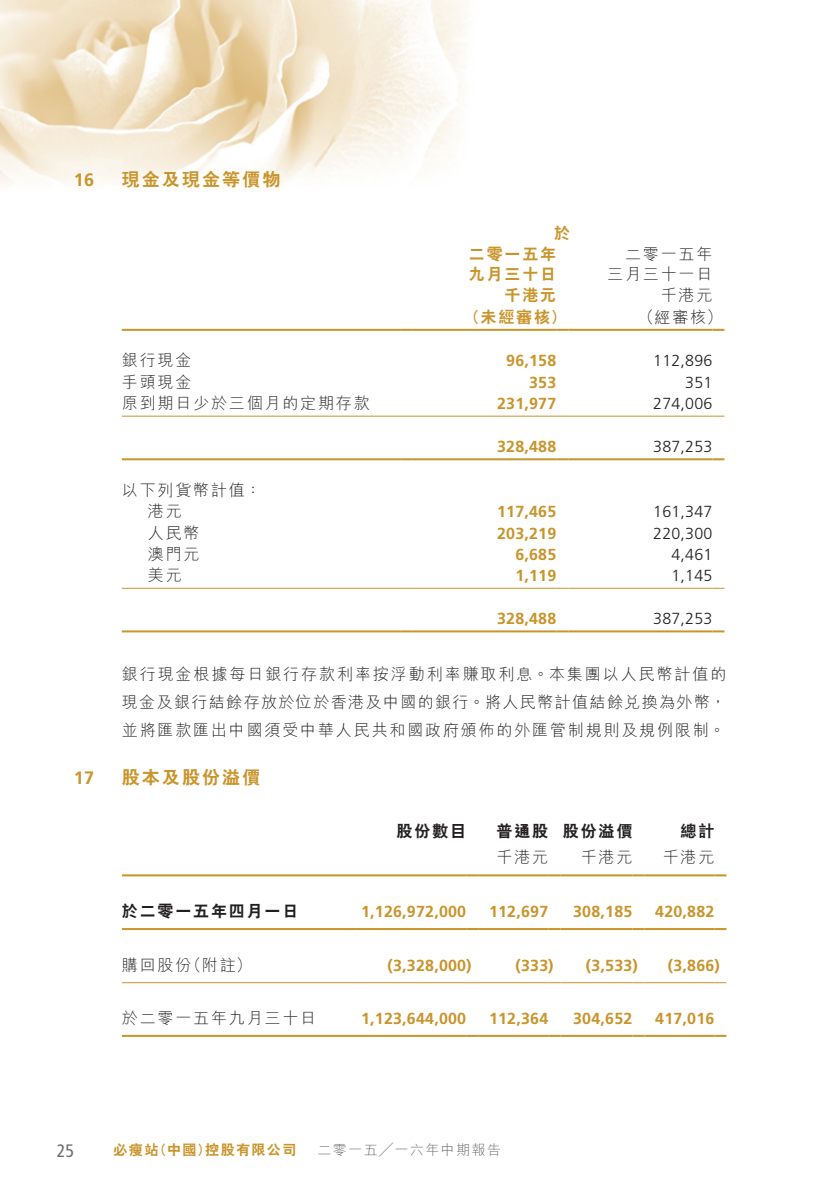
<style>
.page{position:relative;width:840px;height:1191px;background:#fff}
.page>*{position:absolute;margin:0;border:0;box-sizing:border-box;transform-origin:0 0}
._04___H2{font:800 18px "C Hei 2 HK";letter-spacing:.115em;color:#c9942a}
._04___H2-2{font:700 18px "Frutiger LT Std";color:#c9942a}
.t1{font:condensed 18px "Frutiger LT Std";color:#6c6d70}
._11_P0{font:700 16px "Frutiger LT Std";letter-spacing:.015em;color:#c9942a}
._12___P2{font:300 16px/28px "M Hei HK";letter-spacing:.115em;color:#231f20;text-align:justify}
._15_Table_Stub{font:300 16px "M Hei HK";letter-spacing:.115em;color:#231f20}
._11_P0-2{font:300 16px "Frutiger LT Std";letter-spacing:.015em;color:#231f20}
._11_P0-3{font:300 16px/20px "M Hei HK";letter-spacing:.115em;color:#231f20;text-align:right}
._11_P0-4{font:800 16px/20px "C Hei 2 HK";letter-spacing:.115em;color:#c9942a}
._11_P0-5{font:800 16px "C Hei 2 HK";letter-spacing:.115em;color:#231f20}
._15_Table_Stub-2{font:800 16px "C Hei 2 HK";letter-spacing:.115em;color:#231f20}
.t2{font:800 14px "C Hei 2 HK";letter-spacing:.1em;color:#c9942a}
.t3{font:300 14px "M Hei HK";letter-spacing:.1em;color:#6c6d70}
</style>
<div class="page">
<img style="left:0;top:0;width:727px;height:1037px">
<hr style="left:122px;top:329px;width:278px;height:2px;background:#c9942a">
<svg style="left:400px;top:329px;width:12px;height:2px"></svg>
<hr style="left:412px;top:329px;width:144px;height:2px;background:#c9942a">
<svg style="left:556px;top:329px;width:12px;height:2px"></svg>
<hr style="left:568px;top:329px;width:144px;height:2px;background:#c9942a">
<svg style="left:712px;top:329px;width:12px;height:2px"></svg>
<hr style="left:122px;top:458px;width:278px;height:2px;background:#c9942a">
<svg style="left:400px;top:458px;width:12px;height:2px"></svg>
<hr style="left:412px;top:458px;width:144px;height:2px;background:#c9942a">
<svg style="left:556px;top:458px;width:12px;height:2px"></svg>
<hr style="left:568px;top:458px;width:144px;height:2px;background:#c9942a">
<svg style="left:712px;top:458px;width:12px;height:2px"></svg>
<hr style="left:122px;top:630px;width:278px;height:2px;background:#c9942a">
<svg style="left:400px;top:630px;width:12px;height:2px"></svg>
<hr style="left:412px;top:630px;width:144px;height:2px;background:#c9942a">
<svg style="left:556px;top:630px;width:12px;height:2px"></svg>
<hr style="left:568px;top:630px;width:144px;height:2px;background:#c9942a">
<svg style="left:712px;top:630px;width:12px;height:2px"></svg>
<hr style="left:122px;top:416px;width:278px;height:1px;background:#c9942a">
<svg style="left:400px;top:416px;width:12px;height:1px"></svg>
<hr style="left:412px;top:416px;width:144px;height:1px;background:#c9942a">
<svg style="left:556px;top:416px;width:12px;height:1px"></svg>
<hr style="left:568px;top:416px;width:144px;height:1px;background:#c9942a">
<svg style="left:712px;top:416px;width:12px;height:1px"></svg>
<hr style="left:122px;top:588px;width:278px;height:1px;background:#c9942a">
<svg style="left:400px;top:588px;width:12px;height:1px"></svg>
<hr style="left:412px;top:588px;width:144px;height:1px;background:#c9942a">
<svg style="left:556px;top:588px;width:12px;height:1px"></svg>
<hr style="left:568px;top:588px;width:144px;height:1px;background:#c9942a">
<svg style="left:712px;top:588px;width:12px;height:1px"></svg>
<hr style="left:122px;top:874px;width:222px;height:2px;background:#c9942a">
<svg style="left:344px;top:874px;width:12px;height:2px"></svg>
<hr style="left:356px;top:874px;width:110px;height:2px;background:#c9942a">
<svg style="left:466px;top:874px;width:12px;height:2px"></svg>
<hr style="left:478px;top:874px;width:70px;height:2px;background:#c9942a">
<svg style="left:548px;top:874px;width:12px;height:2px"></svg>
<hr style="left:560px;top:874px;width:72px;height:2px;background:#c9942a">
<svg style="left:632px;top:874px;width:12px;height:2px"></svg>
<hr style="left:644px;top:874px;width:70px;height:2px;background:#c9942a">
<svg style="left:714px;top:874px;width:12px;height:2px"></svg>
<hr style="left:122px;top:928px;width:222px;height:2px;background:#c9942a">
<svg style="left:344px;top:928px;width:12px;height:2px"></svg>
<hr style="left:356px;top:928px;width:110px;height:2px;background:#c9942a">
<svg style="left:466px;top:928px;width:12px;height:2px"></svg>
<hr style="left:478px;top:928px;width:70px;height:2px;background:#c9942a">
<svg style="left:548px;top:928px;width:12px;height:2px"></svg>
<hr style="left:560px;top:928px;width:72px;height:2px;background:#c9942a">
<svg style="left:632px;top:928px;width:12px;height:2px"></svg>
<hr style="left:644px;top:928px;width:70px;height:2px;background:#c9942a">
<svg style="left:714px;top:928px;width:12px;height:2px"></svg>
<hr style="left:122px;top:1034px;width:222px;height:2px;background:#c9942a">
<svg style="left:344px;top:1034px;width:12px;height:2px"></svg>
<hr style="left:356px;top:1034px;width:110px;height:2px;background:#c9942a">
<svg style="left:466px;top:1034px;width:12px;height:2px"></svg>
<hr style="left:478px;top:1034px;width:70px;height:2px;background:#c9942a">
<svg style="left:548px;top:1034px;width:12px;height:2px"></svg>
<hr style="left:560px;top:1034px;width:72px;height:2px;background:#c9942a">
<svg style="left:632px;top:1034px;width:12px;height:2px"></svg>
<hr style="left:644px;top:1034px;width:70px;height:2px;background:#c9942a">
<svg style="left:714px;top:1034px;width:12px;height:2px"></svg>
<hr style="left:122px;top:982px;width:222px;height:1px;background:#c9942a">
<svg style="left:344px;top:982px;width:12px;height:1px"></svg>
<hr style="left:356px;top:982px;width:110px;height:1px;background:#c9942a">
<svg style="left:466px;top:982px;width:12px;height:1px"></svg>
<hr style="left:478px;top:982px;width:70px;height:1px;background:#c9942a">
<svg style="left:548px;top:982px;width:12px;height:1px"></svg>
<hr style="left:560px;top:982px;width:72px;height:1px;background:#c9942a">
<svg style="left:632px;top:982px;width:12px;height:1px"></svg>
<hr style="left:644px;top:982px;width:70px;height:1px;background:#c9942a">
<svg style="left:714px;top:982px;width:12px;height:1px"></svg>
<p class="_04___H2-2" style="left:74px;top:169px;width:22px">16</p>
<p class="_04___H2-2" style="left:74px;top:767px;width:22px">17</p>
<p class="_04___H2" style="left:122px;top:167px;width:160px">現金及現金等價物</p>
<p class="_11_P0-4" style="left:554px;top:223px;width:17px">於</p>
<p class="_11_P0-4" style="left:468px;top:244px;width:89px">二零一五年九月三十日</p>
<p class="_11_P0-3" style="left:607px;top:244px;width:107px">二零一五年三月三十一日</p>
<p class="_11_P0-3" style="left:660px;top:285px;width:53px">千港元</p>
<p class="_11_P0-4" style="left:504px;top:286px;width:53px">千港元</p>
<p class="_11_P0-4" style="left:464px;top:307px;width:103px">（未經審核）</p>
<p class="_11_P0-3" style="left:638px;top:306px;width:86px">（經審核(</p>
<p class="_15_Table_Stub" style="left:122px;top:349px;width:71px">銀行現金</p>
<p class="_11_P0" style="left:506px;top:351px;width:52px">96,158</p>
<p class="_11_P0-2" style="left:653px;top:352px;width:61px">112,896</p>
<p class="_15_Table_Stub" style="left:122px;top:371px;width:71px">手頭現金</p>
<p class="_11_P0" style="left:529px;top:373px;width:29px">353</p>
<p class="_11_P0-2" style="left:685px;top:373px;width:29px">351</p>
<p class="_15_Table_Stub" style="left:122px;top:392px;width:249px">原到期日少於三個月的定期存款</p>
<p class="_11_P0" style="left:497px;top:394px;width:61px">231,977</p>
<p class="_11_P0-2" style="left:653px;top:394px;width:61px">274,006</p>
<p class="_11_P0" style="left:497px;top:437px;width:61px">328,488</p>
<p class="_11_P0-2" style="left:653px;top:438px;width:61px">387,253</p>
<p class="_15_Table_Stub" style="left:122px;top:479px;width:141px">以下列貨幣計值：</p>
<p class="_15_Table_Stub" style="left:148px;top:500px;width:35px">港元</p>
<p class="_11_P0" style="left:497px;top:502px;width:61px">117,465</p>
<p class="_11_P0-2" style="left:653px;top:502px;width:61px">161,347</p>
<p class="_15_Table_Stub" style="left:148px;top:521px;width:53px">人民幣</p>
<p class="_11_P0" style="left:497px;top:523px;width:61px">203,219</p>
<p class="_11_P0-2" style="left:653px;top:524px;width:61px">220,300</p>
<p class="_15_Table_Stub" style="left:148px;top:543px;width:53px">澳門元</p>
<p class="_11_P0" style="left:515px;top:545px;width:42px">6,685</p>
<p class="_11_P0-2" style="left:671px;top:545px;width:42px">4,461</p>
<p class="_15_Table_Stub" style="left:148px;top:564px;width:35px">美元</p>
<p class="_11_P0" style="left:515px;top:566px;width:42px">1,119</p>
<p class="_11_P0-2" style="left:671px;top:566px;width:42px">1,145</p>
<p class="_11_P0" style="left:497px;top:609px;width:61px">328,488</p>
<p class="_11_P0-2" style="left:653px;top:610px;width:61px">387,253</p>
<p class="_12___P2" style="left:122px;top:660px;width:605px">銀行現金根據每日銀行存款利率按浮動利率賺取利息。本集團以人民幣計值的現金及銀行結餘存放於位於香港及中國的銀行。將人民幣計值結餘兌換為外幣，並將匯款匯出中國須受中華人民共和國政府頒佈的外匯管制規則及規例限制。</p>
<p class="_04___H2" style="left:122px;top:765px;width:140px">股本及股份溢價</p>
<p class="_11_P0-5" style="left:396px;top:820px;width:71px">股份數目</p>
<p class="_11_P0-5" style="left:496px;top:820px;width:53px">普通股</p>
<p class="_11_P0-5" style="left:562px;top:820px;width:71px">股份溢價</p>
<p class="_11_P0-5" style="left:680px;top:820px;width:35px">總計</p>
<p class="_11_P0-3" style="left:496px;top:847px;width:53px">千港元</p>
<p class="_11_P0-3" style="left:580px;top:847px;width:53px">千港元</p>
<p class="_11_P0-3" style="left:662px;top:847px;width:53px">千港元</p>
<p class="_15_Table_Stub-2" style="left:122px;top:900px;width:178px">於二零一五年四月一日</p>
<p class="_11_P0" style="left:361px;top:902px;width:106px">1,126,972,000</p>
<p class="_11_P0" style="left:489px;top:902px;width:61px">112,697</p>
<p class="_11_P0" style="left:573px;top:902px;width:61px">308,185</p>
<p class="_11_P0" style="left:655px;top:902px;width:61px">420,882</p>
<p class="_15_Table_Stub" style="left:185px;top:953px;width:68px">（附註(</p>
<p class="_15_Table_Stub" style="left:122px;top:953px;width:71px">購回股份</p>
<p class="_11_P0" style="left:387px;top:955px;width:85px">)3,328,000(</p>
<p class="_11_P0" style="left:515px;top:955px;width:40px">)333(</p>
<p class="_11_P0" style="left:585px;top:955px;width:53px">)3,533(</p>
<p class="_11_P0" style="left:667px;top:955px;width:53px">)3,866(</p>
<p class="_15_Table_Stub" style="left:122px;top:1006px;width:196px">於二零一五年九月三十日</p>
<p class="_11_P0" style="left:361px;top:1008px;width:106px">1,123,644,000</p>
<p class="_11_P0" style="left:489px;top:1008px;width:61px">112,364</p>
<p class="_11_P0" style="left:573px;top:1008px;width:61px">304,652</p>
<p class="_11_P0" style="left:655px;top:1008px;width:61px">417,016</p>
<p class="t1" style="left:57px;top:1140px;width:19px">25</p>
<p class="t2" style="left:113px;top:1140px;width:46px">必瘦站</p>
<p class="t2" style="left:205px;top:1140px;width:93px">控股有限公司</p>
<p class="t2" style="left:153px;top:1140px;width:59px">（中國）</p>
<p class="t3" style="left:317px;top:1139px;width:185px">二零一五╱一六年中期報告</p>
</div>
